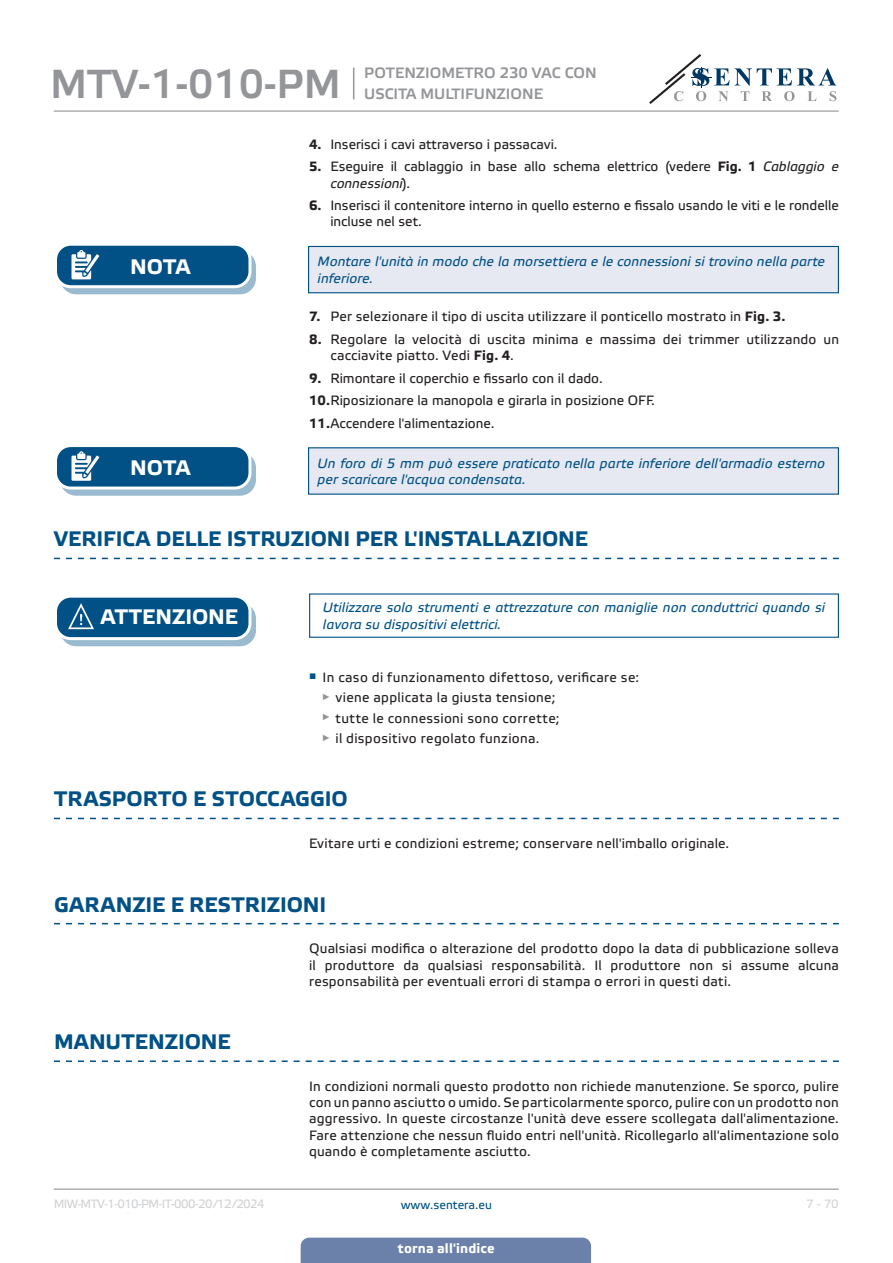
<style>
.page{position:relative;width:893px;height:1263px;background:#fff}
.page>*{position:absolute;margin:0;border:0;box-sizing:border-box;transform-origin:0 0}
.t1{font:40.5px "Etelka Medium Pro";color:#939598}
.t2{font:700 21px "Etelka Text Pro";color:#015186}
.t3{font:700 21px "Etelka Text Pro";letter-spacing:-.005em;color:#fff}
.t4{font:15px/21px "Etelka Medium Pro";color:#939598}
.body{font:13.5px/16.2px "Etelka Text Pro";letter-spacing:.015em;color:#231f20}
.attention{font:italic 13.5px/16.2px "Etelka Text Pro";letter-spacing:.01em;color:#015186}
.t5{font:700 13.5px "Etelka Text Pro";letter-spacing:.01em;color:#fff}
.t6{font:12px "Etelka Text Pro";letter-spacing:-.045em;color:#d1d2d4}
.t7{font:12px "Etelka Text Pro";color:#015186}
.s1{font-weight:700}
.s2{font-style:italic}
</style>
<div class="page">
<hr style="left:54px;top:111px;width:785px;height:1px;background:#939598">
<hr style="left:54px;top:1188px;width:785px;height:2px;background:#939598">
<svg style="left:649px;top:54px;width:187px;height:50px"></svg>
<div style="left:301px;top:1237px;width:290px;height:26px;background:#6c81aa"></div>
<hr style="left:353px;top:68px;width:1px;height:31px;background:#939598">
<div style="left:309px;top:246px;width:529px;height:47px;background:#e6e9f1"></div>
<div style="left:308px;top:246px;width:531px;height:47px;border:1px solid #015186"></div>
<svg style="left:61px;top:251px;width:194px;height:43px"></svg>
<div style="left:60px;top:251px;width:196px;height:43px;border:1px solid #015186;border-radius:15px"></div>
<div style="left:56px;top:244px;width:194px;height:43px;background:#015186;border-radius:15px"></div>
<div style="left:54px;top:243px;width:197px;height:45px;border:3px solid #fff;border-radius:15px"></div>
<svg style="left:71px;top:250px;width:34px;height:37px"></svg>
<div style="left:309px;top:448px;width:529px;height:46px;background:#e6e9f1"></div>
<svg style="left:61px;top:453px;width:194px;height:42px"></svg>
<div style="left:60px;top:452px;width:196px;height:44px;border:1px solid #015186;border-radius:15px"></div>
<div style="left:56px;top:446px;width:194px;height:42px;background:#015186;border-radius:15px"></div>
<div style="left:54px;top:444px;width:197px;height:45px;border:3px solid #fff;border-radius:15px"></div>
<svg style="left:71px;top:451px;width:34px;height:38px"></svg>
<svg style="left:54px;top:558px;width:785px;height:1px"></svg>
<div style="left:309px;top:593px;width:530px;height:45px;border:1px solid #015186"></div>
<div style="left:61px;top:603px;width:194px;height:43px;background:#9abacf;border-radius:15px"></div>
<div style="left:60px;top:602px;width:196px;height:44px;border:1px solid #015186;border-radius:15px"></div>
<div style="left:56px;top:596px;width:194px;height:43px;background:#015186;border-radius:15px"></div>
<div style="left:54px;top:595px;width:197px;height:45px;border:3px solid #fff;border-radius:15px"></div>
<svg style="left:67px;top:603px;width:38px;height:36px"></svg>
<svg style="left:54px;top:818px;width:785px;height:1px"></svg>
<svg style="left:54px;top:923px;width:785px;height:1px"></svg>
<svg style="left:54px;top:1060px;width:785px;height:2px"></svg>
<h1 class="t1" style="left:50px;top:61px;width:292px">MTV-1-010-PM</h1>
<p class="t4" style="left:364px;top:64px;width:234px">POTENZIOMETRO 230 VAC CON<br>USCITA MULTIFUNZIONE</p>
<p class="body" style="left:309px;top:137px;width:250px"><span class="s1">4.</span> Inserisci i cavi attraverso i passacavi.</p>
<p class="body" style="left:330px;top:159px;width:510px;text-indent:-21px"><span class="s1">5.</span> Eseguire il cablaggio in base allo schema elettrico (vedere <span class="s1">Fig. 1</span> <span class="s2">Cablaggio e connessioni</span>).</p>
<p class="body" style="left:330px;top:198px;width:510px;text-indent:-21px"><span class="s1">6.</span> Inserisci il contenitore interno in quello esterno e fissalo usando le viti e le rondelle incluse nel set.</p>
<p class="attention" style="left:318px;top:254px;width:509px">Montare l'unità in modo che la morsettiera e le connessioni si trovino nella parte inferiore.</p>
<p class="t3" style="left:130px;top:255px;width:62px">NOTA</p>
<p class="t3" style="left:130px;top:456px;width:62px">NOTA</p>
<p class="body" style="left:309px;top:309px;width:478px"><span class="s1">7.</span> Per selezionare il tipo di uscita utilizzare il ponticello mostrato in <span class="s1">Fig. 3.</span></p>
<p class="body" style="left:330px;top:332px;width:510px;text-indent:-21px"><span class="s1">8.</span> Regolare la velocità di uscita minima e massima dei trimmer utilizzando un cacciavite piatto. Vedi <span class="s1">Fig. 4</span>.</p>
<p class="body" style="left:309px;top:371px;width:295px"><span class="s1">9.</span> Rimontare il coperchio e fissarlo con il dado.</p>
<p class="body" style="left:309px;top:393px;width:347px"><span class="s1">10.</span>Riposizionare la manopola e girarla in posizione OFF.</p>
<p class="body" style="left:309px;top:416px;width:187px"><span class="s1">11.</span>Accendere l'alimentazione.</p>
<p class="attention" style="left:318px;top:456px;width:509px">Un foro di 5 mm può essere praticato nella parte inferiore dell'armadio esterno per scaricare l'acqua condensata.</p>
<p class="t2" style="left:54px;top:527px;width:535px">VERIFICA DELLE ISTRUZIONI PER L'INSTALLAZIONE</p>
<p class="t3" style="left:101px;top:605px;width:138px">ATTENZIONE</p>
<p class="attention" style="left:323px;top:600px;width:504px">Utilizzare solo strumenti e attrezzature con maniglie non conduttrici quando si</p>
<p class="attention" style="left:323px;top:617px;width:180px">lavora su dispositivi elettrici.</p>
<p class="body" style="left:309px;top:670px;width:332px"><sup>■</sup> In caso di funzionamento difettoso, verificare se:</p>
<p class="body" style="left:322px;top:690px;width:235px"><sup>►</sup> viene applicata la giusta tensione;</p>
<p class="body" style="left:322px;top:711px;width:239px"><sup>►</sup> tutte le connessioni sono corrette;</p>
<p class="body" style="left:322px;top:731px;width:219px"><sup>►</sup> il dispositivo regolato funziona.</p>
<p class="t2" style="left:54px;top:787px;width:295px">TRASPORTO E STOCCAGGIO</p>
<p class="body" style="left:309px;top:836px;width:422px">Evitare urti e condizioni estreme; conservare nell'imballo originale.</p>
<p class="t2" style="left:54px;top:893px;width:274px">GARANZIE E RESTRIZIONI</p>
<p class="body" style="left:309px;top:941px;width:531px;text-align:justify">Qualsiasi modifica o alterazione del prodotto dopo la data di pubblicazione solleva il produttore da qualsiasi responsabilità. Il produttore non si assume alcuna responsabilità per eventuali errori di stampa o errori in questi dati.</p>
<p class="t2" style="left:54px;top:1030px;width:178px">MANUTENZIONE</p>
<p class="body" style="left:309px;top:1079px;width:531px;text-align:justify">In condizioni normali questo prodotto non richiede manutenzione. Se sporco, pulire con un panno asciutto o umido. Se particolarmente sporco, pulire con un prodotto non aggressivo. In queste circostanze l'unità deve essere scollegata dall'alimentazione.<br>Fare attenzione che nessun fluido entri nell'unità. Ricollegarlo all'alimentazione solo quando è completamente asciutto.</p>
<p class="t6" style="left:54px;top:1197px;width:212px">MIW-MTV-1-010-PM-IT-000 - 20 / 12 / 2024</p>
<p class="t7" style="left:401px;top:1198px;width:93px">www.sentera.eu</p>
<p class="t6" style="left:806px;top:1197px;width:34px">7 - 70</p>
<p class="t5" style="left:398px;top:1240px;width:98px">torna all'indice</p>
</div>
